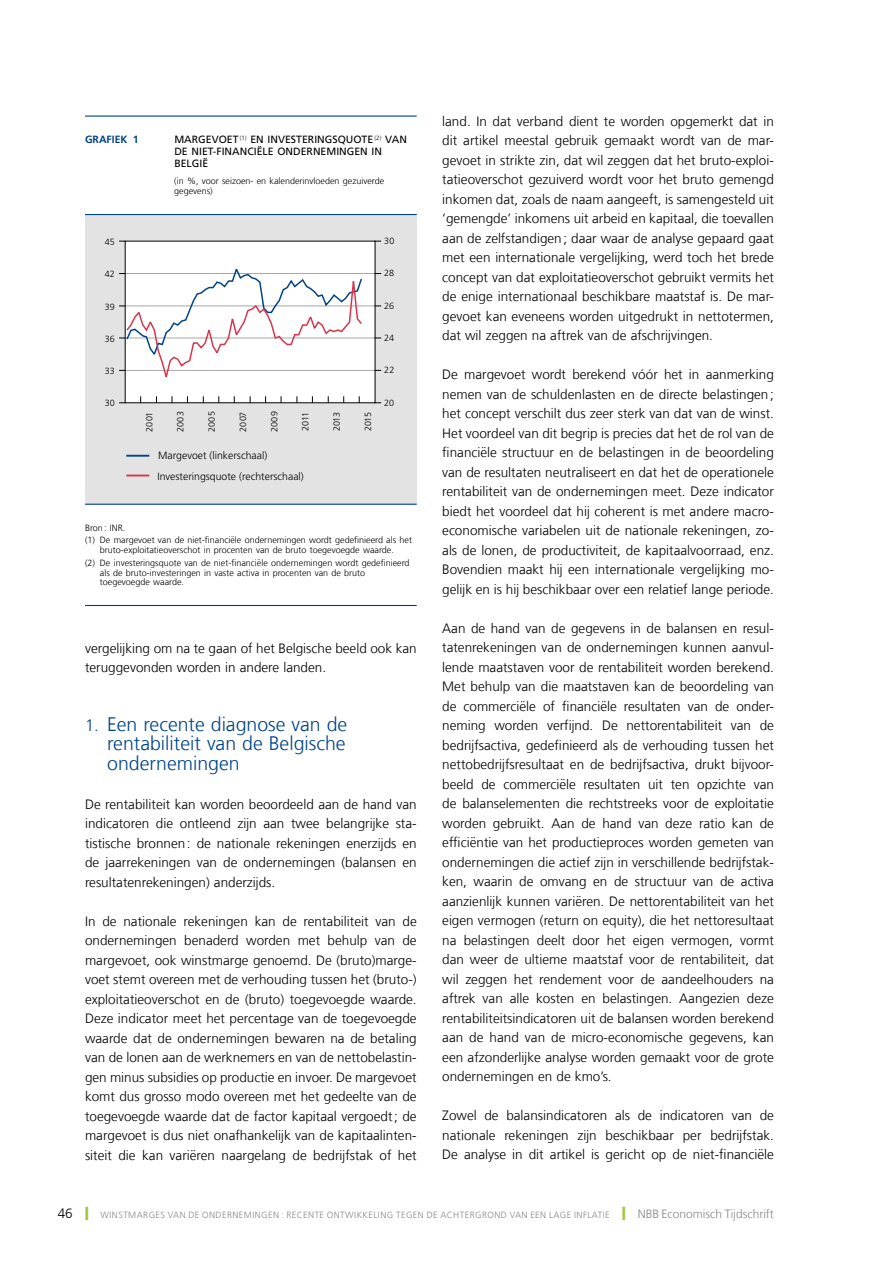
<style>
.page{position:relative;width:893px;height:1263px;background:#fff}
.page>*{position:absolute;margin:0;border:0;box-sizing:border-box;transform-origin:0 0}
.t1{font:300 19.5px/19.5px "Frutiger LT Com";color:#048;text-align:justify}
.t2{font:300 13.5px/19.5px "Frutiger LT Com";color:#000;text-align:justify}
.t3{font:300 12px "Frutiger LT Com";color:#878787}
.t4{font:10.5px/12px "Frutiger LT Com";color:#000}
.t5{font:300 10.5px/21px "Frutiger LT";color:#000}
.t6{font:700 10.5px "Frutiger LT Com";color:#048}
.t7{font:300 9px/12.8px "Frutiger LT Com";color:#000}
.t8{font:300 9px "Frutiger LT Com";letter-spacing:.05em;color:#878787}
.t9{font:300 9px "Frutiger LT";color:#000}
.s1{font-size:16.5px}
.s2{font-size:13.5px;color:#000}
.s3{color:#a2c740}
.s4{font-size:12px}
</style>
<div class="page">
<div style="left:85px;top:214px;width:332px;height:290px;background:#e3e3e3"></div>
<hr style="left:85px;top:116px;width:332px;height:1px;background:#048">
<hr style="left:85px;top:214px;width:332px;height:1px;background:#048">
<hr style="left:85px;top:504px;width:332px;height:1px;background:#048">
<hr style="left:85px;top:605px;width:332px;height:1px;background:#048">
<div style="left:125px;top:241px;width:250px;height:162px;background:#fff"></div>
<hr style="left:125px;top:273px;width:250px;height:1px;background:#a8a8a7">
<hr style="left:125px;top:306px;width:250px;height:1px;background:#a8a8a7">
<hr style="left:125px;top:338px;width:250px;height:1px;background:#a8a8a7">
<hr style="left:125px;top:370px;width:250px;height:1px;background:#a8a8a7">
<svg style="left:119px;top:265px;width:244px;height:118px"></svg>
<svg style="left:126px;top:475px;width:23px;height:1px"></svg>
<hr style="left:126px;top:455px;width:23px;height:2px;background:#048">
<p class="t6" style="left:85px;top:133px;width:55px">GRAFIEK 1</p>
<p class="t4" style="left:174px;top:134px;width:234px">MARGEVOET <sup>(1)</sup> EN INVESTERINGSQUOTE <sup>(2)</sup> VAN<br>DE NIET-FINANCIËLE ONDERNEMINGEN IN<br>BELGIË</p>
<p class="t7" style="left:174px;top:175px;width:211px;line-height:10.5px">(in %, voor seizoen- en kalenderinvloeden gezuiverde gegevens)</p>
<p class="t9" style="left:105px;top:237px;width:12px">45</p>
<p class="t9" style="left:384px;top:236px;width:12px">30</p>
<p class="t9" style="left:105px;top:269px;width:12px">42</p>
<p class="t9" style="left:384px;top:268px;width:12px">28</p>
<p class="t9" style="left:105px;top:301px;width:12px">39</p>
<p class="t9" style="left:384px;top:301px;width:11px">26</p>
<p class="t9" style="left:105px;top:334px;width:12px">36</p>
<p class="t9" style="left:384px;top:333px;width:11px">24</p>
<p class="t9" style="left:105px;top:366px;width:12px">33</p>
<p class="t9" style="left:384px;top:365px;width:12px">22</p>
<p class="t9" style="left:105px;top:398px;width:12px">30</p>
<p class="t9" style="left:384px;top:397px;width:12px">20</p>
<p class="t9" style="left:144px;top:432px;width:22px;rotate:-90deg">2001</p>
<p class="t9" style="left:175px;top:432px;width:22px;rotate:-90deg">2003</p>
<p class="t9" style="left:207px;top:432px;width:22px;rotate:-90deg">2005</p>
<p class="t9" style="left:238px;top:432px;width:22px;rotate:-90deg">2007</p>
<p class="t9" style="left:269px;top:432px;width:22px;rotate:-90deg">2009</p>
<p class="t9" style="left:300px;top:431px;width:21px;rotate:-90deg">2011</p>
<p class="t9" style="left:331px;top:431px;width:21px;rotate:-90deg">2013</p>
<p class="t9" style="left:363px;top:431px;width:21px;rotate:-90deg">2015</p>
<p class="t5" style="left:157px;top:445px;width:148px">Margevoet (linkerschaal)<br>Investeringsquote (rechterschaal)</p>
<p class="t7" style="left:85px;top:521px;width:328px">Bron: INR.<br>(1) De margevoet van de niet-financiële ondernemingen wordt gedefinieerd als het</p>
<p class="t7" style="left:85px;top:543px;width:326px;text-align:center">bruto-exploitatieoverschot in procenten van de bruto toegevoegde waarde.<br>(2) De investeringsquote van de niet-financiële ondernemingen wordt gedefinieerd</p>
<p class="t7" style="left:100px;top:567px;width:267px;line-height:9.8px">als de bruto-investeringen in vaste activa in procenten van de bruto toegevoegde waarde.</p>
<p class="t2" style="left:85px;top:638px;width:333px">vergelijking om na te gaan of het Belgische beeld ook kan teruggevonden worden in andere landen.</p>
<h1 class="t1" style="left:107px;top:714px;width:242px;text-indent:-22px"><span class="s1">1.</span> Een recente diagnose van de rentabiliteit van de Belgische ondernemingen</h1>
<p class="t2" style="left:85px;top:794px;width:333px">De rentabiliteit kan worden beoordeeld aan de hand van indicatoren die ontleend zijn aan twee belangrijke sta‑ tistische bronnen: de nationale rekeningen enerzijds en de jaarrekeningen van de ondernemingen (balansen en resultatenrekeningen) anderzijds.</p>
<p class="t2" style="left:85px;top:911px;width:333px">In de nationale rekeningen kan de rentabiliteit van de ondernemingen benaderd worden met behulp van de margevoet, ook winstmarge genoemd. De (bruto)marge‑ voet stemt overeen met de verhouding tussen het (bruto-) exploitatieoverschot en de (bruto) toegevoegde waarde.<br>Deze indicator meet het percentage van de toegevoegde waarde dat de ondernemingen bewaren na de betaling van de lonen aan de werknemers en van de nettobelastin‑ gen minus subsidies op productie en invoer. De margevoet komt dus grosso modo overeen met het gedeelte van de toegevoegde waarde dat de factor kapitaal vergoedt; de margevoet is dus niet onafhankelijk van de kapitaalinten‑ siteit die kan variëren naargelang de bedrijfstak of het</p>
<p class="t2" style="left:442px;top:111px;width:333px">land. In dat verband dient te worden opgemerkt dat in dit artikel meestal gebruik gemaakt wordt van de mar‑ gevoet in strikte zin, dat wil zeggen dat het bruto-exploi‑ tatieoverschot gezuiverd wordt voor het bruto gemengd inkomen dat, zoals de naam aangeeft, is samengesteld uit ‘gemengde’ inkomens uit arbeid en kapitaal, die toevallen aan de zelfstandigen; daar waar de analyse gepaard gaat met een internationale vergelijking, werd toch het brede concept van dat exploitatieoverschot gebruikt vermits het de enige internationaal beschikbare maatstaf is. De mar‑ gevoet kan eveneens worden uitgedrukt in nettotermen, dat wil zeggen na aftrek van de afschrijvingen.</p>
<p class="t2" style="left:442px;top:365px;width:333px">De margevoet wordt berekend vóór het in aanmerking nemen van de schuldenlasten en de directe belastingen; het concept verschilt dus zeer sterk van dat van de winst.<br>Het voordeel van dit begrip is precies dat het de rol van de financiële structuur en de belastingen in de beoordeling van de resultaten neutraliseert en dat het de operationele rentabiliteit van de ondernemingen meet. Deze indicator biedt het voordeel dat hij coherent is met andere macro&shy;economische variabelen uit de nationale rekeningen, zo‑ als de lonen, de productiviteit, de kapitaalvoorraad, enz.<br>Bovendien maakt hij een internationale vergelijking mo‑ gelijk en is hij beschikbaar over een relatief lange periode.</p>
<p class="t2" style="left:442px;top:618px;width:333px">Aan de hand van de gegevens in de balansen en resul‑ tatenrekeningen van de ondernemingen kunnen aanvul‑ lende maatstaven voor de rentabiliteit worden berekend.<br>Met behulp van die maatstaven kan de beoordeling van de commerciële of financiële resultaten van de onder‑ neming worden verfijnd. De nettorentabiliteit van de bedrijfsactiva, gedefinieerd als de verhouding tussen het nettobedrijfsresultaat en de bedrijfsactiva, drukt bijvoor‑ beeld de commerciële resultaten uit ten opzichte van de balanselementen die rechtstreeks voor de exploitatie worden gebruikt. Aan de hand van deze ratio kan de efficiëntie van het productieproces worden gemeten van ondernemingen die actief zijn in verschillende bedrijfstak‑ ken, waarin de omvang en de structuur van de activa aanzienlijk kunnen variëren. De nettorentabiliteit van het eigen vermogen (return on equity), die het nettoresultaat na belastingen deelt door het eigen vermogen, vormt dan weer de ultieme maatstaf voor de rentabiliteit, dat wil zeggen het rendement voor de aandeelhouders na aftrek van alle kosten en belastingen. Aangezien deze rentabiliteitsindicatoren uit de balansen worden berekend aan de hand van de micro-economische gegevens, kan een afzonderlijke analyse worden gemaakt voor de grote ondernemingen en de kmo’s.</p>
<p class="t2" style="left:442px;top:1106px;width:333px">Zowel de balansindicatoren als de indicatoren van de nationale rekeningen zijn beschikbaar per bedrijfstak.<br>De analyse in dit artikel is gericht op de niet-financiële</p>
<p class="t8" style="left:58px;top:1209px;width:578px"><span class="s2">46</span> <span class="s3">❙</span> Winstmarges van de ondernemingen : recente ontwikkeling tegen de achtergrond van een lage inflatie <span class="s3">❙</span> <span class="s4">NBB</span></p>
<p class="t3" style="left:661px;top:1206px;width:114px">Economisch Tijdschrift</p>
</div>
